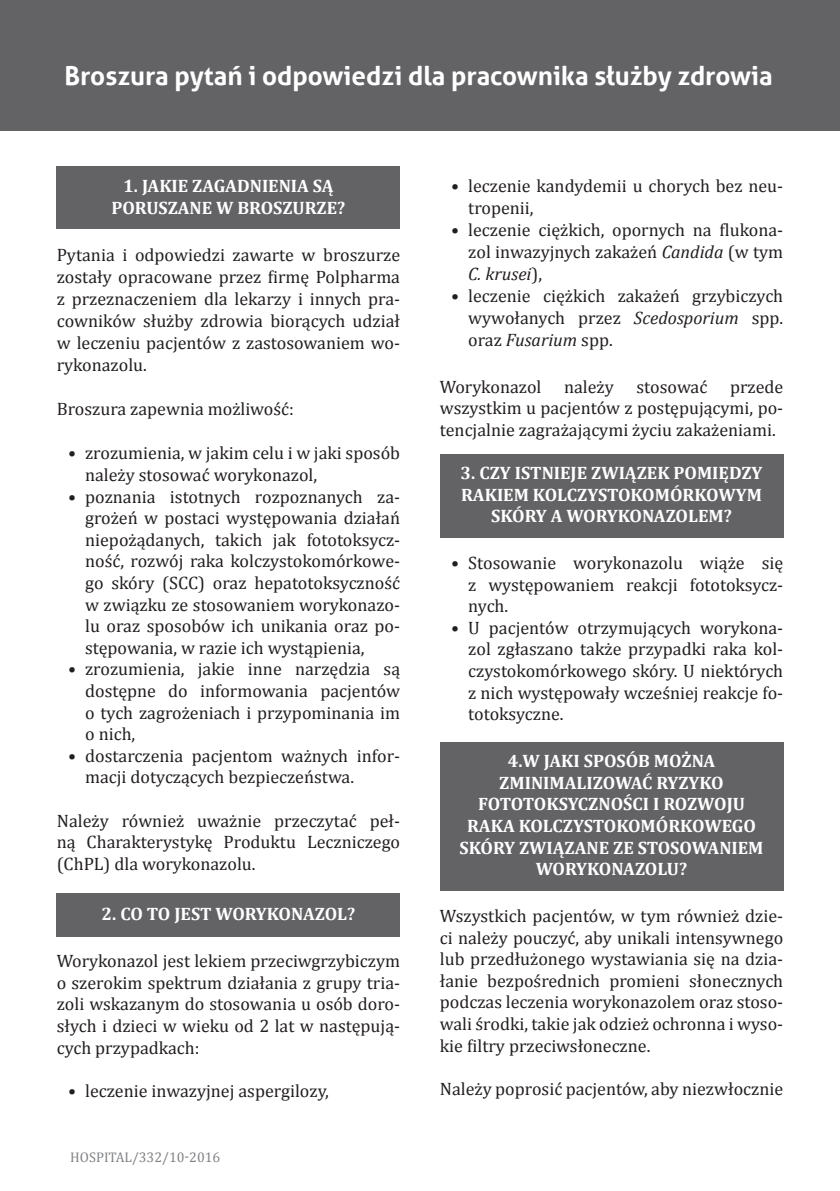
<style>
.page{position:relative;width:840px;height:1191px;background:#fff}
.page>*{position:absolute;margin:0;border:0;box-sizing:border-box;transform-origin:0 0}
.t1{font:700 26px "Aller";color:#fff}
.t2{font:18px/21.6px "Cambria";color:#231f20;text-align:justify}
.t3{font:700 18px/21.6px "Cambria";color:#fff;text-align:center}
.t4{font:14px "Cambria";color:#808285}
.s1{font-style:italic}
</style>
<div class="page">
<div style="left:0;top:0;width:839px;height:130px;background:#636366"></div>
<div style="left:57px;top:166px;width:343px;height:63px;background:#636366"></div>
<div style="left:57px;top:892px;width:343px;height:44px;background:#636366"></div>
<div style="left:439px;top:454px;width:343px;height:83px;background:#636366"></div>
<div style="left:439px;top:742px;width:343px;height:148px;background:#636366"></div>
<h1 class="t1" style="left:64px;top:60px;width:709px">Broszura pytań i odpowiedzi dla pracownika służby zdrowia</h1>
<p class="t3" style="left:111px;top:174px;width:235px">1. JAKIE ZAGADNIENIA SĄ<br>PORUSZANE W BROSZURZE?</p>
<p class="t2" style="left:57px;top:244px;width:345px">Pytania i odpowiedzi zawarte w broszurze zostały opracowane przez firmę Polpharma z przeznaczeniem dla lekarzy i innych pra&shy;cowników służby zdrowia biorących udział w leczeniu pacjentów z zastosowaniem wo&shy;rykonazolu.</p>
<p class="t2" style="left:57px;top:398px;width:238px">Broszura zapewnia możliwość:</p>
<p class="t2" style="left:85px;top:442px;width:316px;text-indent:-17px">• zrozumienia, w jakim celu i w jaki sposób należy stosować worykonazol,</p>
<p class="t2" style="left:85px;top:485px;width:316px;text-indent:-17px">• poznania istotnych rozpoznanych za&shy;grożeń w postaci występowania działań niepożądanych, takich jak fototoksycz&shy;ność, rozwój raka kolczystokomórkowe&shy;go skóry (SCC) oraz hepatotoksyczność w związku ze stosowaniem worykonazo&shy;lu oraz sposobów ich unikania oraz po&shy;stępowania, w razie ich wystąpienia,</p>
<p class="t2" style="left:85px;top:658px;width:316px;text-indent:-17px">• zrozumienia, jakie inne narzędzia są dostępne do informowania pacjentów o tych zagrożeniach i przypominania im o nich,</p>
<p class="t2" style="left:85px;top:745px;width:316px;text-indent:-17px">• dostarczenia pacjentom ważnych infor&shy;macji dotyczących bezpieczeństwa.</p>
<p class="t2" style="left:57px;top:809px;width:345px">Należy również uważnie przeczytać peł&shy;ną Charakterystykę Produktu Leczniczego (ChPL) dla worykonazolu.</p>
<p class="t3" style="left:101px;top:902px;width:255px">2. CO TO JEST WORYKONAZOL?</p>
<p class="t2" style="left:57px;top:950px;width:344px">Worykonazol jest lekiem przeciwgrzybiczym o szerokim spektrum działania z grupy tria&shy;zoli wskazanym do stosowania u osób doro&shy;słych i dzieci w wieku od 2 lat w następują&shy;cych przypadkach:</p>
<p class="t2" style="left:68px;top:1080px;width:262px">• leczenie inwazyjnej aspergilozy,</p>
<p class="t4" style="left:70px;top:1149px;width:151px">HOSPITAL/332/10-2016</p>
<p class="t2" style="left:468px;top:174px;width:316px;text-indent:-17px">• leczenie kandydemii u chorych bez neu&shy;tropenii,</p>
<p class="t2" style="left:468px;top:218px;width:316px;text-indent:-17px">• leczenie ciężkich, opornych na flukona&shy;zol inwazyjnych zakażeń <span class="s1">Candida</span> (w tym <span class="s1">C. krusei</span>),</p>
<p class="t2" style="left:468px;top:284px;width:316px;text-indent:-17px">• leczenie ciężkich zakażeń grzybiczych wywołanych przez <span class="s1">Scedosporium</span> spp. oraz <span class="s1">Fusarium</span> spp.</p>
<p class="t2" style="left:439px;top:375px;width:103px">Worykonazol</p>
<p class="t2" style="left:564px;top:375px;width:51px">należy</p>
<p class="t2" style="left:636px;top:375px;width:72px">stosować</p>
<p class="t2" style="left:439px;top:375px;width:345px;text-indent:290px">przede wszystkim u pacjentów z postępującymi, po&shy;tencjalnie zagrażającymi życiu zakażeniami.</p>
<p class="t3" style="left:460px;top:461px;width:303px">3. CZY ISTNIEJE ZWIĄZEK POMIĘDZY<br>RAKIEM KOLCZYSTOKOMÓRKOWYM<br>SKÓRY A WORYKONAZOLEM?</p>
<p class="t2" style="left:468px;top:552px;width:316px;text-indent:-17px">• Stosowanie worykonazolu wiąże się z występowaniem reakcji fototoksycz&shy;nych.</p>
<p class="t2" style="left:468px;top:617px;width:316px;text-indent:-17px">• U pacjentów otrzymujących worykona&shy;zol zgłaszano także przypadki raka kol&shy;czystokomórkowego skóry. U niektórych z nich występowały wcześniej reakcje fo&shy;totoksyczne.</p>
<p class="t3" style="left:459px;top:749px;width:305px">4.W JAKI SPOSÓB MOŻNA<br>ZMINIMALIZOWAĆ RYZYKO<br>FOTOTOKSYCZNOŚCI I ROZWOJU<br>RAKA KOLCZYSTOKOMÓRKOWEGO<br>SKÓRY ZWIĄZANE ZE STOSOWANIEM<br>WORYKONAZOLU?</p>
<p class="t2" style="left:439px;top:905px;width:345px">Wszystkich pacjentów, w tym również dzie&shy;ci należy pouczyć, aby unikali intensywnego lub przedłużonego wystawiania się na dzia&shy;łanie bezpośrednich promieni słonecznych podczas leczenia worykonazolem oraz stoso&shy;wali środki, takie jak odzież ochronna i wyso&shy;kie filtry przeciwsłoneczne.</p>
<p class="t2" style="left:439px;top:1077px;width:345px">Należy poprosić pacjentów, aby niezwłocznie</p>
</div>
